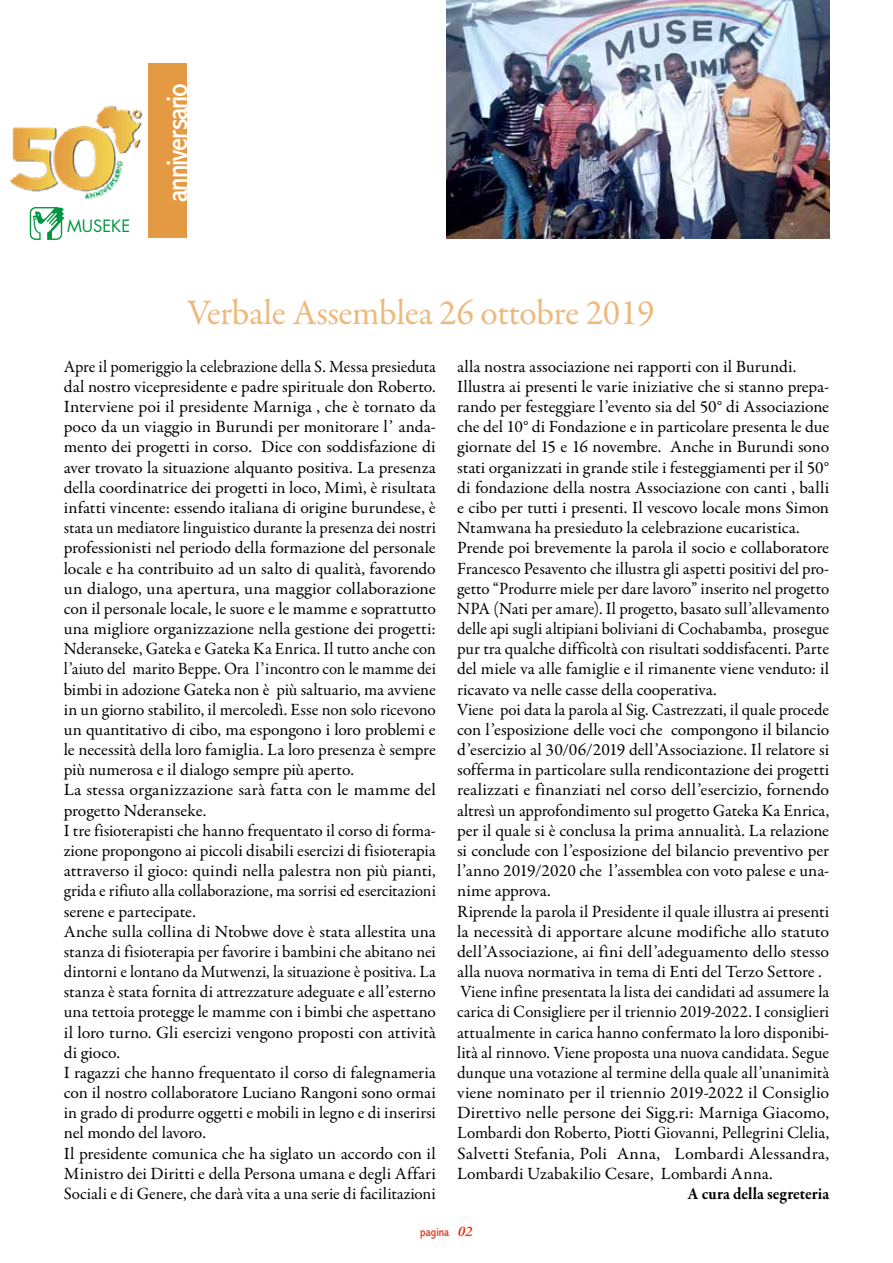
<style>
.page{position:relative;width:893px;height:1263px;background:#fff}
.page>*{position:absolute;margin:0;border:0;box-sizing:border-box;transform-origin:0 0}
.t1{font:36px "Garamond Premr Pro";letter-spacing:-.01em;color:#edb97d}
.t2{font:condensed 30px "Abadi MT Std";letter-spacing:-.04em;color:#fff}
.t3{font:17.25px/20.1px "Garamond Premr Pro";letter-spacing:-.005em;color:#000}
.t4{font:700 17.25px "Garamond Premr Pro";letter-spacing:.005em;color:#000;scale:.92 1}
.t5{font:16.5px "Futura Std";color:#009641}
.t6{font:condensed 12px "Abadi MT Std";color:#e63312}
.s1{font-family:"Garamond Premr Pro";font-weight:600;font-style:italic;font-stretch:normal;font-size:15px}
</style>
<div class="page">
<div style="left:149px;top:64px;width:38px;height:174px;background:#e49a43"></div>
<img style="left:9px;top:100px;width:140px;height:106px">
<svg style="left:30px;top:207px;width:34px;height:33px"></svg>
<img style="left:446px;top:0;width:383px;height:238px">
<p class="t5" style="left:67px;top:215px;width:65px">MUSEKE</p>
<h2 class="t2" style="left:161px;top:202px;width:121px;rotate:-90deg">anniversario</h2>
<h1 class="t1" style="left:187px;top:291px;width:469px">Verbale Assemblea 26 ottobre 2019</h1>
<p class="t3" style="left:64px;top:357px;width:374px">Apre il pomeriggio la celebrazione della S. Messa presieduta dal nostro vicepresidente e padre spirituale don Roberto.<br>Interviene poi il presidente Marniga , che è tornato da poco da un viaggio in Burundi per monitorare l’ anda&shy;mento dei progetti in corso. Dice con soddisfazione di aver trovato la situazione alquanto positiva. La presenza della coordinatrice dei progetti in loco, Mimì, è risultata infatti vincente: essendo italiana di origine burundese, è stata un mediatore linguistico durante la presenza dei nostri professionisti nel periodo della formazione del personale locale e ha contribuito ad un salto di qualità, favorendo un dialogo, una apertura, una maggior collaborazione con il personale locale, le suore e le mamme e soprattutto una migliore organizzazione nella gestione dei progetti:<br>Nderanseke, Gateka e Gateka Ka Enrica. Il tutto anche con l’aiuto del marito Beppe. Ora l’incontro con le mamme dei bimbi in adozione Gateka non è più saltuario, ma avviene in un giorno stabilito, il mercoledì. Esse non solo ricevono un quantitativo di cibo, ma espongono i loro problemi e le necessità della loro famiglia. La loro presenza è sempre più numerosa e il dialogo sempre più aperto.<br>La stessa organizzazione sarà fatta con le mamme del progetto Nderanseke.<br>I tre fisioterapisti che hanno frequentato il corso di forma&shy;zione propongono ai piccoli disabili esercizi di fisioterapia attraverso il gioco: quindi nella palestra non più pianti, grida e rifiuto alla collaborazione, ma sorrisi ed esercitazioni serene e partecipate.<br>Anche sulla collina di Ntobwe dove è stata allestita una stanza di fisioterapia per favorire i bambini che abitano nei dintorni e lontano da Mutwenzi, la situazione è positiva. La stanza è stata fornita di attrezzature adeguate e all’esterno una tettoia protegge le mamme con i bimbi che aspettano il loro turno. Gli esercizi vengono proposti con attività di gioco.<br>I ragazzi che hanno frequentato il corso di falegnameria con il nostro collaboratore Luciano Rangoni sono ormai in grado di produrre oggetti e mobili in legno e di inserirsi nel mondo del lavoro.<br>Il presidente comunica che ha siglato un accordo con il Ministro dei Diritti e della Persona umana e degli Affari Sociali e di Genere, che darà vita a una serie di facilitazioni</p>
<p class="t3" style="left:457px;top:357px;width:374px">alla nostra associazione nei rapporti con il Burundi.<br>Illustra ai presenti le varie iniziative che si stanno prepa&shy;rando per festeggiare l’evento sia del 50° di Associazione che del 10° di Fondazione e in particolare presenta le due giornate del 15 e 16 novembre. Anche in Burundi sono stati organizzati in grande stile i festeggiamenti per il 50° di fondazione della nostra Associazione con canti , balli e cibo per tutti i presenti. Il vescovo locale mons Simon Ntamwana ha presieduto la celebrazione eucaristica.<br>Prende poi brevemente la parola il socio e collaboratore Francesco Pesavento che illustra gli aspetti positivi del pro&shy;getto “Produrre miele per dare lavoro” inserito nel progetto NPA (Nati per amare). Il progetto, basato sull’allevamento delle api sugli altipiani boliviani di Cochabamba, prosegue pur tra qualche difficoltà con risultati soddisfacenti. Parte del miele va alle famiglie e il rimanente viene venduto: il ricavato va nelle casse della cooperativa.<br>Viene poi data la parola al Sig. Castrezzati, il quale procede con l’esposizione delle voci che compongono il bilancio d’esercizio al 30/06/2019 dell’Associazione. Il relatore si sofferma in particolare sulla rendicontazione dei progetti realizzati e finanziati nel corso dell’esercizio, fornendo altresì un approfondimento sul progetto Gateka Ka Enrica, per il quale si è conclusa la prima annualità. La relazione si conclude con l’esposizione del bilancio preventivo per l’anno 2019/2020 che l’assemblea con voto palese e una&shy;nime approva.<br>Riprende la parola il Presidente il quale illustra ai presenti la necessità di apportare alcune modifiche allo statuto dell’Associazione, ai fini dell’adeguamento dello stesso alla nuova normativa in tema di Enti del Terzo Settore .<br>Viene infine presentata la lista dei candidati ad assumere la carica di Consigliere per il triennio 2019-2022. I consiglieri attualmente in carica hanno confermato la loro disponibi&shy;lità al rinnovo. Viene proposta una nuova candidata. Segue dunque una votazione al termine della quale all’unanimità viene nominato per il triennio 2019-2022 il Consiglio Direttivo nelle persone dei Sigg.ri: Marniga Giacomo, Lombardi don Roberto, Piotti Giovanni, Pellegrini Clelia, Salvetti Stefania, Poli Anna, Lombardi Alessandra, Lombardi Uzabakilio Cesare, Lombardi Anna.</p>
<p class="t4" style="left:688px;top:1183px;width:155px">A cura della segreteria</p>
<p class="t6" style="left:420px;top:1225px;width:54px">pagina <span class="s1">02</span></p>
</div>
